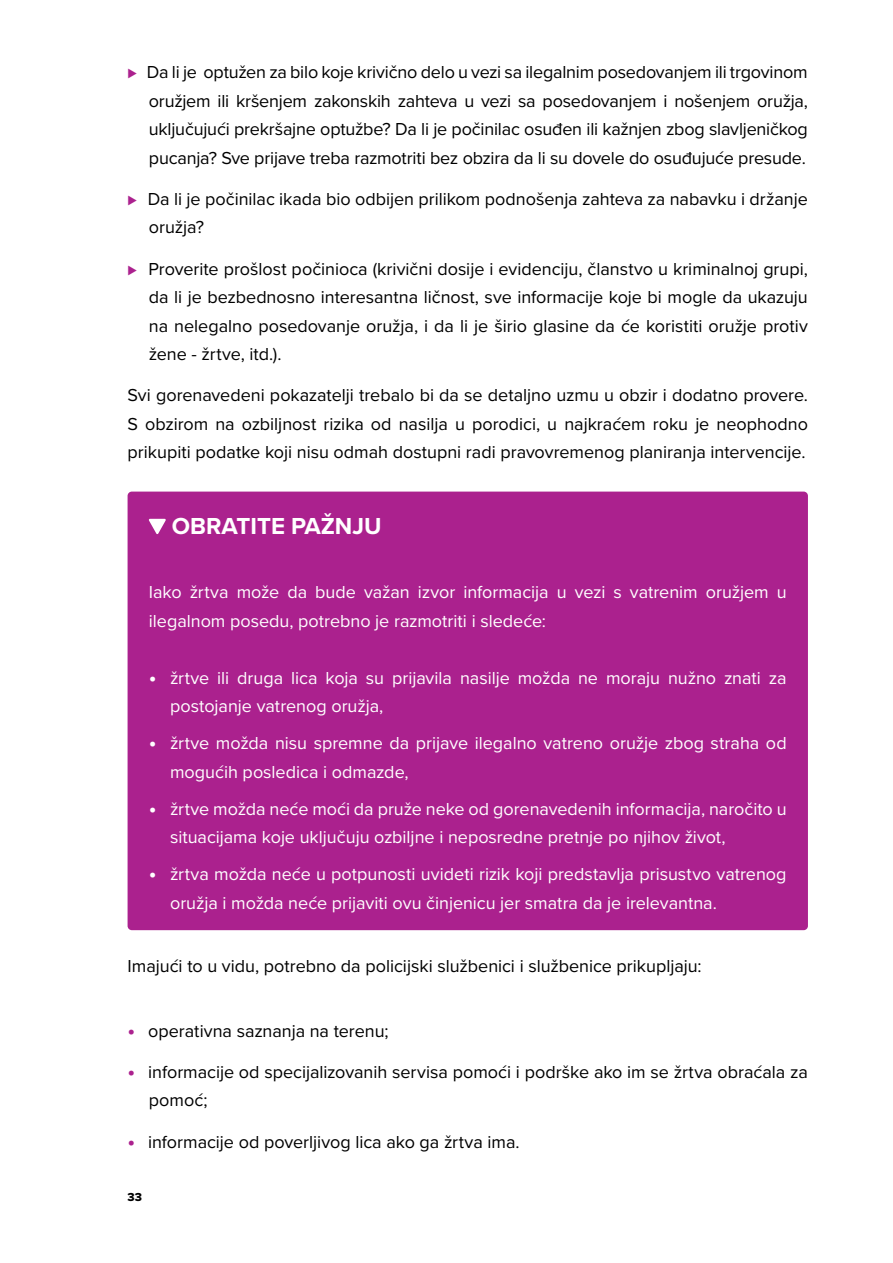
<style>
.page{position:relative;width:893px;height:1263px;background:#fff}
.page>*{position:absolute;margin:0;border:0;box-sizing:border-box;transform-origin:0 0}
.t1{font:700 24px "Proxima Nova";color:#fff}
.t2{font:18px/28.5px "Proxima Nova";color:#000;text-align:justify}
.t3{font:18px/28.5px "Proxima Nova";color:#fff}
.t4{font:12px "Proxima Nova Extrabld";color:#000}
.s1{font-size:15.75px;color:#ab218e}
.s2{font-family:"Calibri";font-size:15.75px}
.s3{font-family:"Calibri";font-size:15.75px;color:#ab218e}
</style>
<div class="page">
<div style="left:128px;top:492px;width:680px;height:438px;background:#ab218e;border-radius:4px"></div>
<svg style="left:148px;top:519px;width:18px;height:15px"></svg>
<p class="t2" style="left:149px;top:57px;width:661px;text-indent:-21px"><span class="s1">⊲</span> Da li je optužen za bilo koje krivično delo u vezi sa ilegalnim posedovanjem ili trgovinom oružjem ili kršenjem zakonskih zahteva u vezi sa posedovanjem i nošenjem oružja, uključujući prekršajne optužbe? Da li je počinilac osuđen ili kažnjen zbog slavljeničkog pucanja? Sve prijave treba razmotriti bez obzira da li su dovele do osuđujuće presude.</p>
<p class="t2" style="left:149px;top:184px;width:660px;text-indent:-21px"><span class="s1">⊲</span> Da li je počinilac ikada bio odbijen prilikom podnošenja zahteva za nabavku i držanje oružja?</p>
<p class="t2" style="left:149px;top:253px;width:661px;text-indent:-21px"><span class="s1">⊲</span> Proverite prošlost počinioca (krivični dosije i evidenciju, članstvo u kriminalnoj grupi, da li je bezbednosno interesantna ličnost, sve informacije koje bi mogle da ukazuju na nelegalno posedovanje oružja, i da li je širio glasine da će koristiti oružje protiv žene - žrtve, itd.).</p>
<p class="t2" style="left:128px;top:380px;width:682px">Svi gorenavedeni pokazatelji trebalo bi da se detaljno uzmu u obzir i dodatno provere.<br>S obzirom na ozbiljnost rizika od nasilja u porodici, u najkraćem roku je neophodno prikupiti podatke koji nisu odmah dostupni radi pravovremenog planiranja intervencije.</p>
<h1 class="t1" style="left:172px;top:508px;width:211px">OBRATITE PAŽNJU</h1>
<p class="t3" style="left:149px;top:577px;width:639px">Iako žrtva može da bude važan izvor informacija u vezi s vatrenim oružjem u ilegalnom posedu, potrebno je razmotriti i sledeće:</p>
<p class="t3" style="left:170px;top:663px;width:618px;text-indent:-21px"><span class="s2">•</span> žrtve ili druga lica koja su prijavila nasilje možda ne moraju nužno znati za postojanje vatrenog oružja,</p>
<p class="t3" style="left:170px;top:728px;width:618px;text-indent:-21px"><span class="s2">•</span> žrtve možda nisu spremne da prijave ilegalno vatreno oružje zbog straha od mogućih posledica i odmazde,</p>
<p class="t3" style="left:170px;top:794px;width:618px;text-indent:-21px"><span class="s2">•</span> žrtve možda neće moći da pruže neke od gorenavedenih informacija, naročito u situacijama koje uključuju ozbiljne i neposredne pretnje po njihov život,</p>
<p class="t3" style="left:170px;top:859px;width:618px;text-indent:-21px"><span class="s2">•</span> žrtva možda neće u potpunosti uvideti rizik koji predstavlja prisustvo vatrenog oružja i možda neće prijaviti ovu činjenicu jer smatra da je irelevantna.</p>
<p class="t2" style="left:128px;top:951px;width:576px">Imajući to u vidu, potrebno da policijski službenici i službenice prikupljaju:</p>
<p class="t2" style="left:128px;top:1015px;width:262px"><span class="s3">•</span> operativna saznanja na terenu;</p>
<p class="t2" style="left:149px;top:1057px;width:661px;text-indent:-21px"><span class="s3">•</span> informacije od specijalizovanih servisa pomoći i podrške ako im se žrtva obraćala za pomoć;</p>
<p class="t2" style="left:128px;top:1126px;width:394px"><span class="s3">•</span> informacije od poverljivog lica ako ga žrtva ima.</p>
<p class="t4" style="left:128px;top:1188px;width:16px">33</p>
</div>
